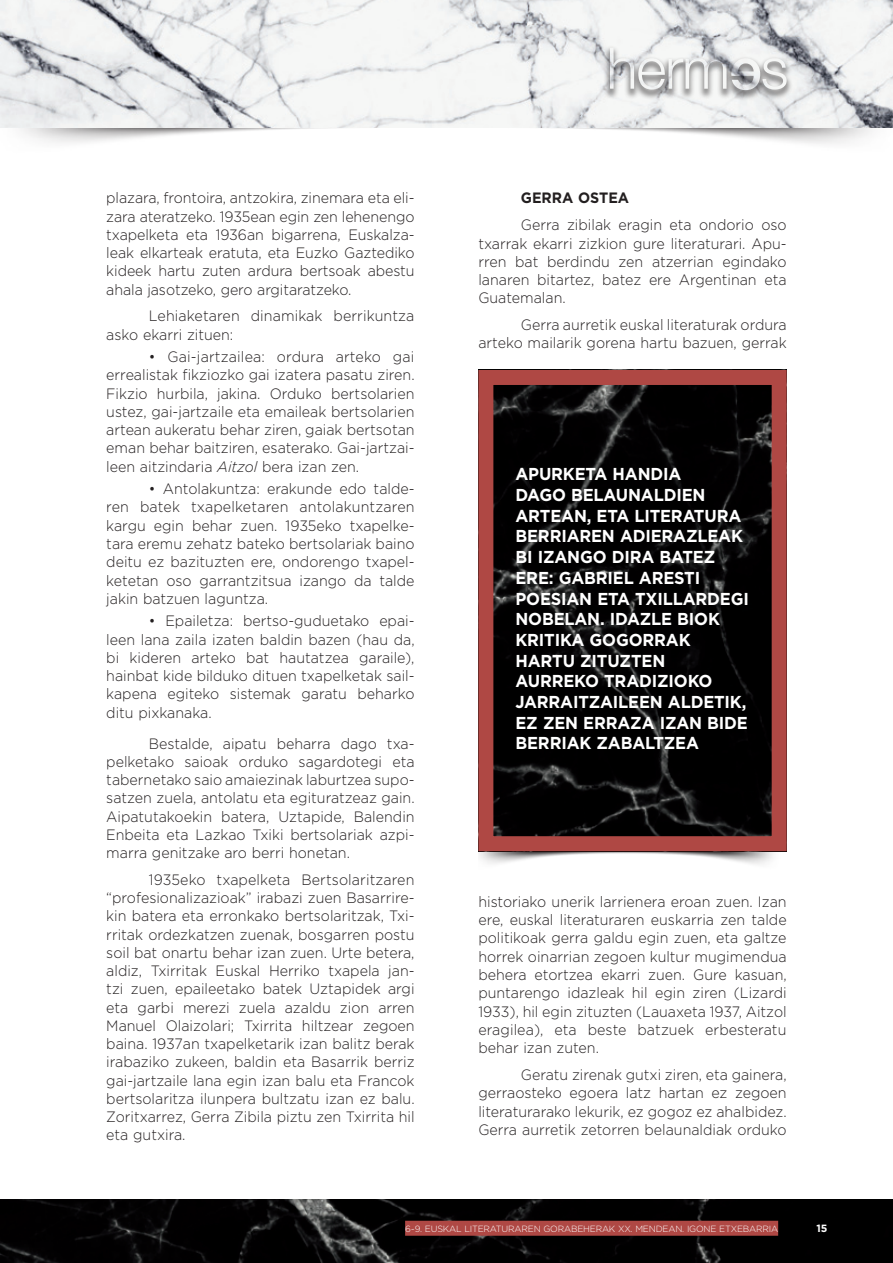
<style>
.page{position:relative;width:893px;height:1263px;background:#fff}
.page>*{position:absolute;margin:0;border:0;box-sizing:border-box;transform-origin:0 0}
.TEXT_DESTACADOS-LINE{font:700 17.25px/20.7px "Gotham";letter-spacing:-.01em;color:#fff;scale:.95 1}
.TEXTO_COMUN{font:300 15px/18.3px "Gotham";color:#231f20;text-align:justify;scale:.95 1}
.TEXTO_COMUN-2{font:700 15px "Gotham";color:#231f20;scale:.95 1}
.t1{font:700 10.5px "Gotham";color:#fff}
.ARRIBA{font:300 9px "Gotham";letter-spacing:-.02em;color:#fff}
.s1{font-style:italic}
</style>
<div class="page">
<img style="left:0;top:0;width:893px;height:128px">
<img style="left:0;top:1199px;width:893px;height:64px">
<div style="left:603px;top:45px;width:190px;height:56px;background:#231f20;opacity:.71"></div>
<svg style="left:610px;top:48px;width:177px;height:42px"></svg>
<div style="left:405px;top:1221px;width:373px;height:15px;background:#af4844"></div>
<img style="left:478px;top:851px;width:302px;height:13px">
<img style="left:494px;top:386px;width:277px;height:449px">
<div style="left:478px;top:370px;width:309px;height:481px;border:15px solid #af4844"></div>
<p class="TEXTO_COMUN" style="left:106px;top:188px;width:326px">plazara, frontoira, antzokira, zinemara eta eli&shy;zara ateratzeko. 1935ean egin zen lehenengo txapelketa eta 1936an bigarrena, Euskalza&shy;leak elkarteak eratuta, eta Euzko Gaztediko kideek hartu zuten ardura bertsoak abestu ahala jasotzeko, gero argitaratzeko.</p>
<p class="TEXTO_COMUN" style="left:106px;top:307px;width:326px;text-indent:43px">Lehiaketaren dinamikak berrikuntza asko ekarri zituen:</p>
<p class="TEXTO_COMUN" style="left:106px;top:347px;width:326px;text-indent:43px">• Gai-jartzailea: ordura arteko gai errealistak fikziozko gai izatera pasatu ziren.<br>Fikzio hurbila, jakina. Orduko bertsolarien ustez, gai-jartzaile eta emaileak bertsolarien artean aukeratu behar ziren, gaiak bertsotan eman behar baitziren, esaterako. Gai-jartzai&shy;leen aitzindaria <span class="s1">Aitzol</span> bera izan zen.</p>
<p class="TEXTO_COMUN" style="left:106px;top:479px;width:326px;text-indent:43px">• Antolakuntza: erakunde edo talde&shy;ren batek txapelketaren antolakuntzaren kargu egin behar zuen. 1935eko txapelke&shy;tara eremu zehatz bateko bertsolariak baino deitu ez bazituzten ere, ondorengo txapel&shy;ketetan oso garrantzitsua izango da talde jakin batzuen laguntza.</p>
<p class="TEXTO_COMUN" style="left:106px;top:611px;width:326px;text-indent:43px">• Epailetza: bertso-guduetako epai&shy;leen lana zaila izaten baldin bazen (hau da, bi kideren arteko bat hautatzea garaile), hainbat kide bilduko dituen txapelketak sail&shy;kapena egiteko sistemak garatu beharko ditu pixkanaka.</p>
<p class="TEXTO_COMUN" style="left:106px;top:734px;width:326px;text-indent:43px">Bestalde, aipatu beharra dago txa&shy;pelketako saioak orduko sagardotegi eta tabernetako saio amaiezinak laburtzea supo&shy;satzen zuela, antolatu eta egituratzeaz gain.<br>Aipatutakoekin batera, Uztapide, Balendin Enbeita eta Lazkao Txiki bertsolariak azpi&shy;marra genitzake aro berri honetan.</p>
<p class="TEXTO_COMUN" style="left:106px;top:870px;width:326px;text-indent:43px">1935eko txapelketa Bertsolaritzaren “profesionalizazioak” irabazi zuen Basarrire&shy;kin batera eta erronkako bertsolaritzak, Txi&shy;rritak ordezkatzen zuenak, bosgarren postu soil bat onartu behar izan zuen. Urte betera, aldiz, Txirritak Euskal Herriko txapela jan&shy;tzi zuen, epaileetako batek Uztapidek argi eta garbi merezi zuela azaldu zion arren Manuel Olaizolari; Txirrita hiltzear zegoen baina. 1937an txapelketarik izan balitz berak irabaziko zukeen, baldin eta Basarrik berriz gai-jartzaile lana egin izan balu eta Francok bertsolaritza ilunpera bultzatu izan ez balu.<br>Zoritxarrez, Gerra Zibila piztu zen Txirrita hil eta gutxira.</p>
<p class="TEXTO_COMUN-2" style="left:521px;top:188px;width:115px">GERRA OSTEA</p>
<p class="TEXTO_COMUN" style="left:478px;top:215px;width:326px;text-indent:43px">Gerra zibilak eragin eta ondorio oso txarrak ekarri zizkion gure literaturari. Apu&shy;rren bat berdindu zen atzerrian egindako lanaren bitartez, batez ere Argentinan eta Guatemalan.</p>
<p class="TEXTO_COMUN" style="left:478px;top:315px;width:326px;text-align:right">Gerra aurretik euskal literaturak ordura arteko mailarik gorena hartu bazuen, gerrak</p>
<p class="TEXT_DESTACADOS-LINE" style="left:515px;top:464px;width:247px">APURKETA HANDIA<br>DAGO BELAUNALDIEN<br>ARTEAN, ETA LITERATURA<br>BERRIAREN ADIERAZLEAK<br>BI IZANGO DIRA BATEZ<br>ERE: GABRIEL ARESTI<br>POESIAN ETA TXILLARDEGI<br>NOBELAN. IDAZLE BIOK<br>KRITIKA GOGORRAK<br>HARTU ZITUZTEN<br>AURREKO TRADIZIOKO<br>JARRAITZAILEEN ALDETIK,<br>EZ ZEN ERRAZA IZAN BIDE<br>BERRIAK ZABALTZEA</p>
<p class="TEXTO_COMUN" style="left:478px;top:892px;width:326px">historiako unerik larrienera eroan zuen. Izan ere, euskal literaturaren euskarria zen talde politikoak gerra galdu egin zuen, eta galtze horrek oinarrian zegoen kultur mugimendua behera etortzea ekarri zuen. Gure kasuan, puntarengo idazleak hil egin ziren (Lizardi 1933), hil egin zituzten (Lauaxeta 1937, Aitzol eragilea), eta beste batzuek erbesteratu behar izan zuten.</p>
<p class="TEXTO_COMUN" style="left:478px;top:1065px;width:326px;text-indent:43px">Geratu zirenak gutxi ziren, eta gainera, gerraosteko egoera latz hartan ez zegoen literaturarako lekurik, ez gogoz ez ahalbidez.<br>Gerra aurretik zetorren belaunaldiak orduko</p>
<p class="ARRIBA" style="left:405px;top:1223px;width:375px">6~9. EUSKAL LITERATURAREN GORABEHERAK XX. MENDEAN. IGONE ETXEBARRIA</p>
<p class="t1" style="left:816px;top:1221px;width:12px">15</p>
</div>
